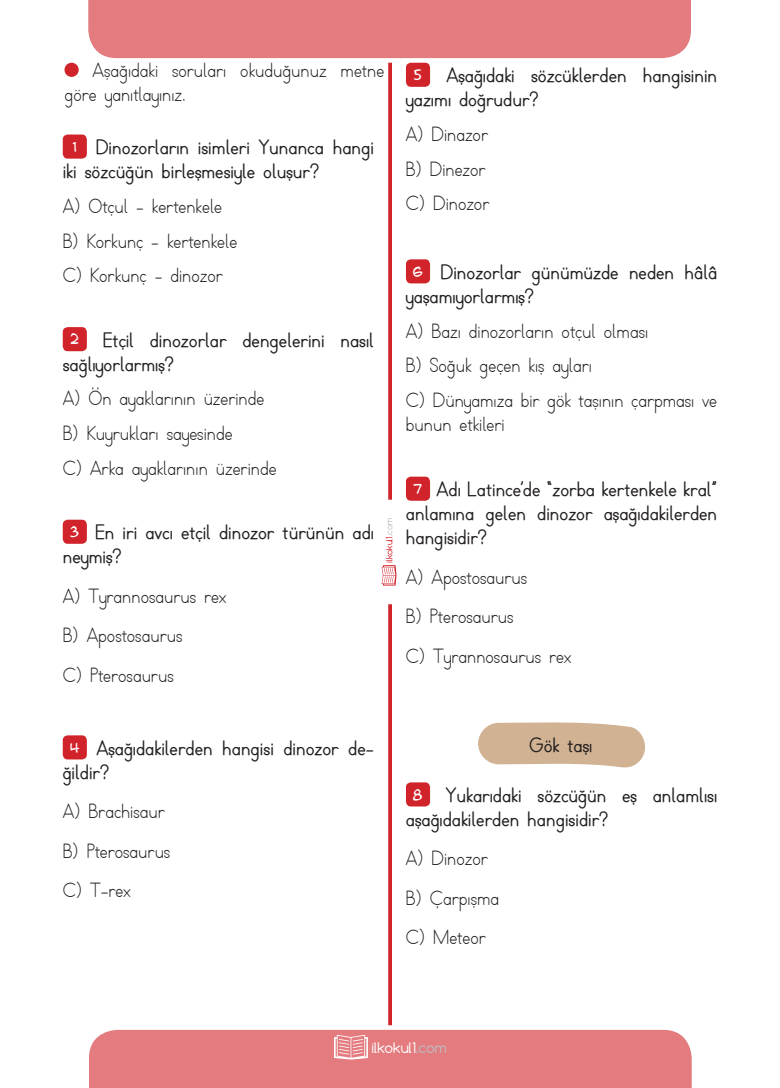
<style>
.page{position:relative;width:780px;height:1088px;background:#fff}
.page>*{position:absolute;margin:0;border:0;box-sizing:border-box;transform-origin:0 0}
.t1{font:20px/24px "TTKB Dik Temel Abece";color:#231f20}
.t2{font:700 20px/24px "TTKB Dik Temel Abece";color:#231f20}
.t3{font:13.75px "Comfortaa";color:#fff}
.t4{font:12.5px "Karikatura";color:#fff}
.t5{font:8.25px "Comfortaa";color:#d1232a}
.s1{color:#bcbdc0}
</style>
<div class="page">
<div style="left:89px;top:1030px;width:602px;height:58px;background:#e37b7f"></div>
<div style="left:88px;top:0;width:603px;height:58px;background:#e37b7f"></div>
<svg style="left:334px;top:1035px;width:34px;height:24px"></svg>
<svg style="left:388px;top:63px;width:4px;height:437px;background:#d33036"></svg>
<svg style="left:388px;top:604px;width:4px;height:421px;background:#d33036"></svg>
<svg style="left:381px;top:565px;width:15px;height:20px"></svg>
<div style="left:63px;top:135px;width:24px;height:24px;background:#d1232a;border-radius:5px"></div>
<div style="left:406px;top:63px;width:24px;height:24px;background:#d1232a;border-radius:5px"></div>
<div style="left:406px;top:259px;width:24px;height:24px;background:#d1232a;border-radius:5px"></div>
<div style="left:406px;top:477px;width:24px;height:24px;background:#d1232a;border-radius:5px"></div>
<svg style="left:478px;top:722px;width:167px;height:45px;background:#d6bca1"></svg>
<div style="left:406px;top:782px;width:24px;height:24px;background:#d1232a;border-radius:5px"></div>
<div style="left:63px;top:327px;width:24px;height:24px;background:#d1232a;border-radius:5px"></div>
<div style="left:63px;top:520px;width:24px;height:24px;background:#d1232a;border-radius:5px"></div>
<div style="left:63px;top:735px;width:24px;height:24px;background:#d1232a;border-radius:5px"></div>
<div style="left:65px;top:63px;width:13px;height:13px;background:#d1232a;border-radius:50%"></div>
<div style="left:64px;top:63px;width:15px;height:14px;border:1px solid #d1232a;border-radius:50%"></div>
<p class="t1" style="left:64px;top:59px;width:321px;text-indent:28px">Aşağıdaki soruları okuduğunuz metne göre yanıtlayınız.</p>
<p class="t2" style="left:63px;top:136px;width:313px;text-indent:33px">Dinozorların isimleri Yunanca hangi iki sözcüğün birleşmesiyle oluşur?</p>
<p class="t1" style="left:63px;top:194px;width:161px">A) Otçul - kertenkele</p>
<p class="t1" style="left:63px;top:229px;width:176px">B) Korkunç - kertenkele</p>
<p class="t1" style="left:63px;top:264px;width:161px">C) Korkunç - dinozor</p>
<p class="t4" style="left:72px;top:138px;width:6px">1</p>
<p class="t2" style="left:63px;top:328px;width:313px;text-indent:40px">Etçil dinozorlar dengelerini nasıl sağlıyorlarmış?</p>
<p class="t1" style="left:63px;top:387px;width:203px">A) Ön ayaklarının üzerinde</p>
<p class="t1" style="left:63px;top:422px;width:171px">B) Kuyrukları sayesinde</p>
<p class="t1" style="left:63px;top:456px;width:215px">C) Arka ayaklarının üzerinde</p>
<p class="t4" style="left:70px;top:330px;width:11px">2</p>
<p class="t2" style="left:63px;top:521px;width:313px;text-indent:32px">En iri avcı etçil dinozor türünün adı neymiş?</p>
<p class="t1" style="left:63px;top:584px;width:165px">A) Tyrannosaurus rex</p>
<p class="t1" style="left:63px;top:624px;width:121px">B) Apostosaurus</p>
<p class="t1" style="left:63px;top:663px;width:112px">C) Pterosaurus</p>
<p class="t4" style="left:70px;top:523px;width:11px">3</p>
<p class="t5" style="left:384px;top:563px;width:47px;rotate:-90deg">ilkokul1<span class="s1">.com</span></p>
<p class="t2" style="left:406px;top:64px;width:313px;text-indent:40px">Aşağıdaki sözcüklerden hangisinin yazımı doğrudur?</p>
<p class="t1" style="left:406px;top:123px;width:84px">A) Dinazor</p>
<p class="t1" style="left:406px;top:157px;width:81px">B) Dinezor</p>
<p class="t1" style="left:406px;top:192px;width:85px">C) Dinozor</p>
<p class="t4" style="left:413px;top:66px;width:10px">5</p>
<p class="t2" style="left:406px;top:261px;width:313px;text-indent:35px">Dinozorlar günümüzde neden hâlâ yaşamıyorlarmış?</p>
<p class="t1" style="left:406px;top:319px;width:244px">A) Bazı dinozorların otçul olması</p>
<p class="t1" style="left:406px;top:354px;width:187px">B) Soğuk geçen kış ayları</p>
<p class="t1" style="left:406px;top:389px;width:313px">C) Dünyamıza bir gök taşının çarpması ve bunun etkileri</p>
<p class="t4" style="left:412px;top:263px;width:12px">6</p>
<p class="t2" style="left:406px;top:478px;width:313px;text-align:justify;text-indent:31px">Adı Latince’de “zorba kertenkele kral” anlamına gelen dinozor aşağıdakilerden hangisidir?</p>
<p class="t1" style="left:406px;top:565px;width:123px">A) Apostosaurus</p>
<p class="t1" style="left:406px;top:605px;width:109px">B) Pterosaurus</p>
<p class="t1" style="left:406px;top:644px;width:167px">C) Tyrannosaurus rex</p>
<p class="t4" style="left:413px;top:480px;width:10px">7</p>
<p class="t2" style="left:63px;top:737px;width:313px;text-indent:34px">Aşağıdakilerden hangisi dinozor de&shy;ğildir?</p>
<p class="t1" style="left:63px;top:800px;width:104px">A) Brachisaur</p>
<p class="t1" style="left:63px;top:839px;width:109px">B) Pterosaurus</p>
<p class="t1" style="left:63px;top:879px;width:69px">C) T-rex</p>
<p class="t4" style="left:70px;top:739px;width:11px">4</p>
<p class="t2" style="left:529px;top:733px;width:65px">Gök taşı</p>
<p class="t2" style="left:406px;top:784px;width:313px;text-indent:40px">Yukarıdaki sözcüğün eş anlamlısı aşağıdakilerden hangisidir?</p>
<p class="t1" style="left:406px;top:847px;width:83px">A) Dinozor</p>
<p class="t1" style="left:406px;top:886px;width:95px">B) Çarpışma</p>
<p class="t1" style="left:406px;top:926px;width:81px">C) Meteor</p>
<p class="t4" style="left:412px;top:786px;width:12px">8</p>
<p class="t3" style="left:371px;top:1039px;width:77px">ilkokul1<span class="s1">.com</span></p>
</div>
